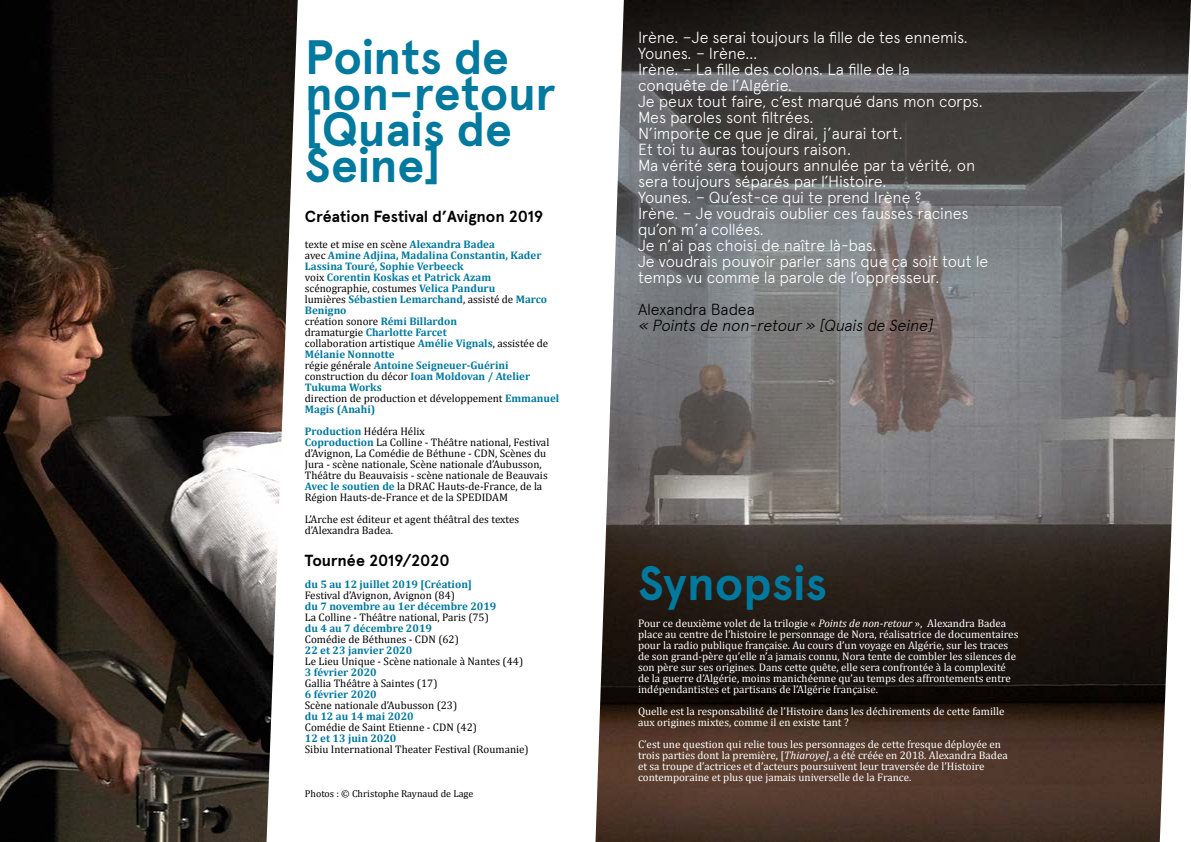
<style>
.page{position:relative;width:1191px;height:842px;background:#fff}
.page>*{position:absolute;margin:0;border:0;box-sizing:border-box;transform-origin:0 0}
.t1{font:700 48px/36px "Apercu";letter-spacing:-.005em;color:#00799e}
.t2{font:300 16px/16px "Apercu";letter-spacing:-.015em;color:#fff}
.t3{font:700 16px "Apercu";letter-spacing:-.005em;color:#000}
.t4{font:italic 300 16px "Apercu";color:#000}
.t5{font:300 16px "Apercu";letter-spacing:-.01em;color:#000}
.t6{font:11px/11px "Cambria";color:#fff}
.t7{font:700 11px/11px "Cambria";color:#00799e}
.t8{font:11px/11px "Cambria";color:#000}
.t9{font:10px "Cambria";color:#000}
.s1{font-weight:400;color:#000}
.s2{font-weight:700;color:#00799e}
.s3{font-style:italic}
</style>
<div class="page">
<img style="left:0;top:0;width:298px;height:842px">
<img style="left:595px;top:0;width:596px;height:842px">
<h1 class="t1" style="left:305px;top:40px;width:252px">Points de non-retour [Quais de<br>Seine]</h1>
<h2 class="t3" style="left:305px;top:207px;width:240px">Création Festival d’Avignon 2019</h2>
<p class="t7" style="left:305px;top:238px;width:256px"><span class="s1">texte et mise en scène</span> Alexandra Badea<br><span class="s1">avec</span> Amine Adjina, Madalina Constantin, Kader Lassina Touré, Sophie Verbeeck<br><span class="s1">voix</span> Corentin Koskas et Patrick Azam<br><span class="s1">scénographie, costumes</span> Velica Panduru<br><span class="s1">lumières</span> Sébastien Lemarchand<span class="s1">, assisté de</span> Marco Benigno<br><span class="s1">création sonore</span> Rémi Billardon<br><span class="s1">dramaturgie</span> Charlotte Farcet<br><span class="s1">collaboration artistique</span> Amélie Vignals<span class="s1">, assistée de </span>Mélanie Nonnotte<br><span class="s1">régie générale</span> Antoine Seigneuer-Guérini <span class="s1">construction du décor</span> Ioan Moldovan / Atelier Tukuma Works<br><span class="s1">direction de production et développement</span> Emmanuel Magis (Anahi)</p>
<p class="t8" style="left:305px;top:425px;width:246px"><span class="s2">Production</span> Hédéra Hélix<br><span class="s2">Coproduction</span> La Colline - Théâtre national, Festival d’Avignon, La Comédie de Béthune - CDN, Scènes du Jura - scène nationale, Scène nationale d’Aubusson, Théâtre du Beauvaisis - scène nationale de Beauvais <span class="s2">Avec le soutien de</span> la DRAC Hauts-de-France, de la Région Hauts-de-France et de la SPEDIDAM</p>
<p class="t8" style="left:305px;top:513px;width:216px">L’Arche est éditeur et agent théâtral des textes d’Alexandra Badea.</p>
<h2 class="t3" style="left:305px;top:550px;width:146px">Tournée 2019/2020</h2>
<p class="t7" style="left:305px;top:578px;width:169px">du 5 au 12 juillet 2019 [Création]</p>
<p class="t8" style="left:305px;top:589px;width:152px">Festival d’Avignon, Avignon (84)</p>
<p class="t7" style="left:305px;top:600px;width:193px">du 7 novembre au 1er décembre 2019</p>
<p class="t8" style="left:305px;top:611px;width:186px">La Colline - Théâtre national, Paris (75)</p>
<p class="t7" style="left:305px;top:622px;width:129px">du 4 au 7 décembre 2019</p>
<p class="t8" style="left:305px;top:633px;width:156px">Comédie de Béthunes - CDN (62)</p>
<p class="t7" style="left:305px;top:644px;width:109px">22 et 23 janvier 2020</p>
<p class="t8" style="left:305px;top:655px;width:220px">Le Lieu Unique - Scène nationale à Nantes (44)</p>
<p class="t7" style="left:305px;top:666px;width:73px">3 février 2020</p>
<p class="t8" style="left:305px;top:677px;width:134px">Gallia Théâtre à Saintes (17)</p>
<p class="t7" style="left:305px;top:688px;width:73px">6 février 2020</p>
<p class="t8" style="left:305px;top:699px;width:154px">Scène nationale d’Aubusson (23)</p>
<p class="t7" style="left:305px;top:710px;width:110px">du 12 au 14 mai 2020</p>
<p class="t8" style="left:305px;top:721px;width:174px">Comédie de Saint Etienne - CDN (42)</p>
<p class="t7" style="left:305px;top:732px;width:93px">12 et 13 juin 2020</p>
<p class="t8" style="left:305px;top:743px;width:225px">Sibiu International Theater Festival (Roumanie)</p>
<p class="t9" style="left:305px;top:787px;width:170px">Photos : © Christophe Raynaud de Lage</p>
<p class="t2" style="left:638px;top:29px;width:352px">Irène. –Je serai toujours la fille de tes ennemis.<br>Younes. – Irène…<br>Irène. – La fille des colons. La fille de la<br>conquête de l’Algérie.<br>Je peux tout faire, c’est marqué dans mon corps.<br>Mes paroles sont filtrées.<br>N’importe ce que je dirai, j’aurai tort.<br>Et toi tu auras toujours raison.<br>Ma vérité sera toujours annulée par ta vérité, on sera toujours séparés par l’Histoire.<br>Younes. – Qu’est-ce qui te prend Irène ?<br>Irène. – Je voudrais oublier ces fausses racines qu’on m’a collées.<br>Je n’ai pas choisi de naître là-bas.<br>Je voudrais pouvoir parler sans que ça soit tout le temps vu comme la parole de l’oppresseur.</p>
<h2 class="t5" style="left:638px;top:300px;width:118px">Alexandra Badea</h2>
<h2 class="t4" style="left:638px;top:316px;width:299px">« Points de non-retour » [Quais de Seine]</h2>
<h1 class="t1" style="left:638px;top:565px;width:191px">Synopsis</h1>
<p class="t6" style="left:638px;top:617px;width:382px">Pour ce deuxième volet de la trilogie « <span class="s3">Points de non-retour</span> », Alexandra Badea place au centre de l’histoire le personnage de Nora, réalisatrice de documentaires pour la radio publique française. Au cours d’un voyage en Algérie, sur les traces de son grand-père qu’elle n’a jamais connu, Nora tente de combler les silences de son père sur ses origines. Dans cette quête, elle sera confrontée à la complexité de la guerre d’Algérie, moins manichéenne qu’au temps des affrontements entre indépendantistes et partisans de l’Algérie française.</p>
<p class="t6" style="left:638px;top:705px;width:368px">Quelle est la responsabilité de l’Histoire dans les déchirements de cette famille aux origines mixtes, comme il en existe tant ?</p>
<p class="t6" style="left:638px;top:738px;width:371px">C’est une question qui relie tous les personnages de cette fresque déployée en trois parties dont la première, [<span class="s3">Thiaroye]</span>, a été créée en 2018. Alexandra Badea et sa troupe d’actrices et d’acteurs poursuivent leur traversée de l’Histoire contemporaine et plus que jamais universelle de la France.</p>
</div>
